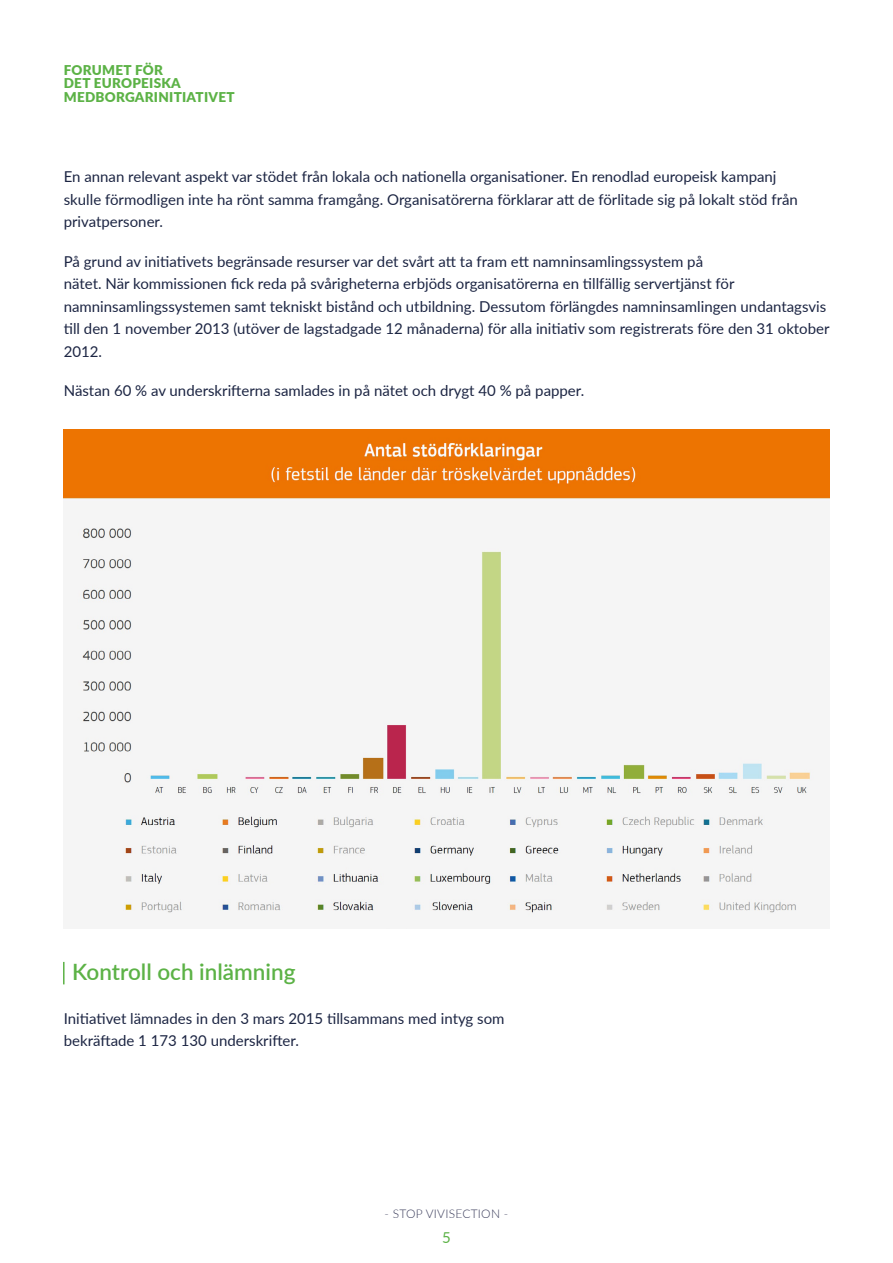
<style>
.page{position:relative;width:893px;height:1263px;background:#fff}
.page>*{position:absolute;margin:0;border:0;box-sizing:border-box;transform-origin:0 0}
.t1{font:600 22.5px "Lato";color:#5cb246}
.t2{font:15px/22.5px "Lato";color:#1c2543}
.t3{font:15px "Lato";color:#5cb246}
.t4{font:900 13.5px/13.5px "Lato";letter-spacing:.02em;color:#5cb246}
.t5{font:300 12px "Lato";letter-spacing:.02em;color:#3c3e5c}
</style>
<div class="page">
<img style="left:64px;top:429px;width:765px;height:500px">
<hr style="left:63px;top:962px;width:2px;height:22px;background:#5cb246">
<p class="t4" style="left:64px;top:62px;width:172px">FORUMET FÖR<br>DET EUROPEISKA<br>MEDBORGARINITIATIVET</p>
<p class="t2" style="left:64px;top:165px;width:736px">En annan relevant aspekt var stödet från lokala och nationella organisationer. En renodlad europeisk kampanj skulle förmodligen inte ha rönt samma framgång. Organisatörerna förklarar att de förlitade sig på lokalt stöd från privatpersoner.</p>
<p class="t2" style="left:64px;top:249px;width:767px">På grund av initiativets begränsade resurser var det svårt att ta fram ett namninsamlingssystem på<br>nätet. När kommissionen fick reda på svårigheterna erbjöds organisatörerna en tillfällig servertjänst för namninsamlingssystemen samt tekniskt bistånd och utbildning. Dessutom förlängdes namninsamlingen undantagsvis till den 1 november 2013 (utöver de lagstadgade 12 månaderna) för alla initiativ som registrerats före den 31 oktober 2012.</p>
<p class="t2" style="left:64px;top:379px;width:522px">Nästan 60 % av underskrifterna samlades in på nätet och drygt 40 % på papper.</p>
<h1 class="t1" style="left:72px;top:955px;width:225px">Kontroll och inlämning</h1>
<p class="t2" style="left:64px;top:1006px;width:442px">Initiativet lämnades in den 3 mars 2015 tillsammans med intyg som bekräftade 1 173 130 underskrifter.</p>
<p class="t5" style="left:385px;top:1206px;width:125px">- STOP VIVISECTION -</p>
<p class="t3" style="left:442px;top:1227px;width:10px">5</p>
</div>
